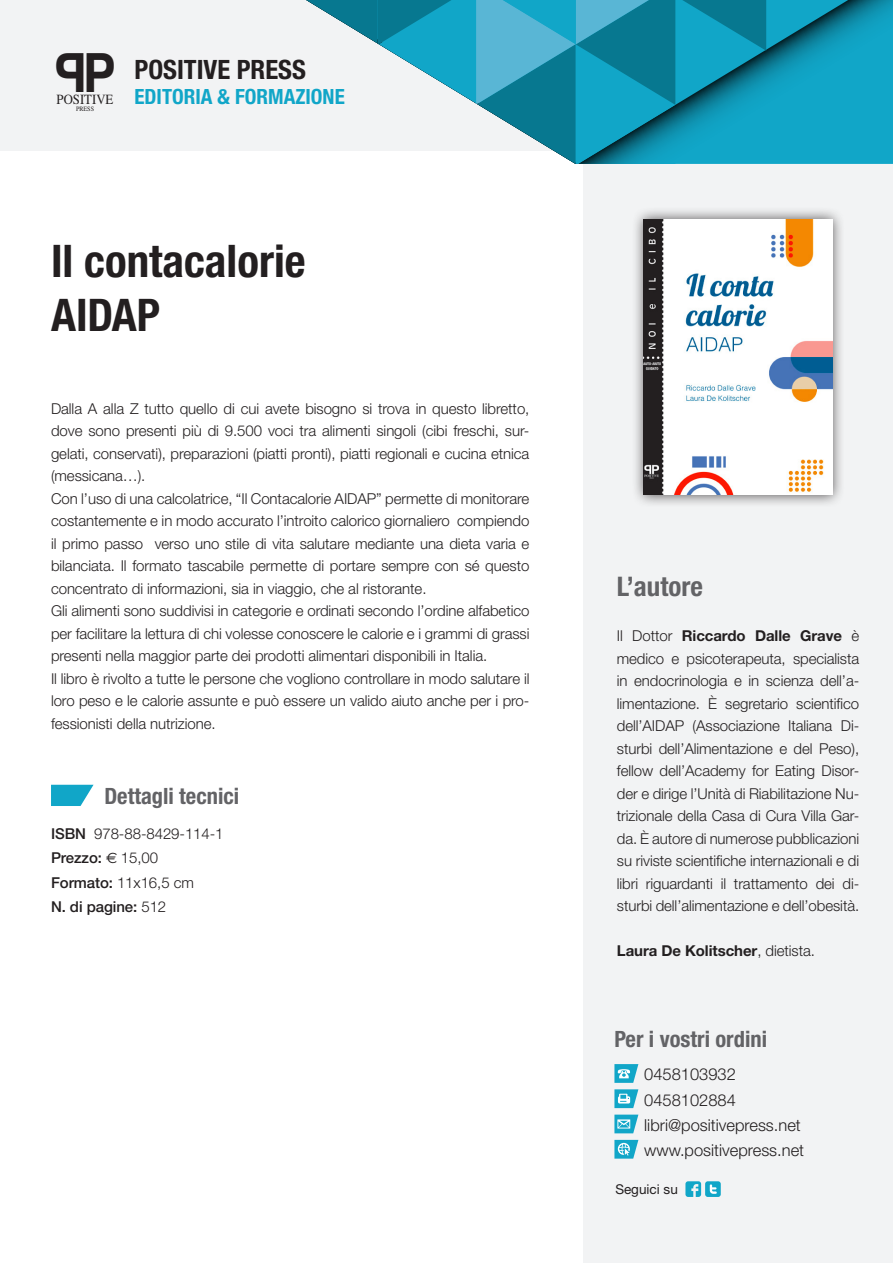
<style>
.page{position:relative;width:893px;height:1263px;background:#fff}
.page>*{position:absolute;margin:0;border:0;box-sizing:border-box;transform-origin:0 0}
.t1{font:700 54px "Helvetica";color:#231f20;scale:.91 1}
.t2{font:700 condensed 45px "Helvetica Neue";color:#231f20}
.t3{font:700 condensed 27px "Helvetica Neue";color:#636366}
.t4{font:700 condensed 26.7px "Helvetica Neue";color:#231f20}
.t5{font:700 condensed 22.5px "Helvetica Neue";color:#636366}
.t6{font:700 condensed 21px "Helvetica Neue";color:#11a6c8}
.t7{font:300 16.5px/25.3px "Helvetica Neue";color:#231f20}
.t8{font:300 15px/22.5px "Helvetica Neue";letter-spacing:-.005em;color:#231f20;text-align:justify}
.t9{font:700 15px "Helvetica Neue";letter-spacing:-.005em;color:#231f20}
.t10{font:500 15px "Helvetica Neue";letter-spacing:-.005em;color:#231f20}
.t11{font:13.95px "Times";color:#231f20;scale:.91 1}
.t12{font:13.5px "Helvetica Neue";color:#231f20}
.t13{font:6.6px "Times";color:#231f20;scale:.91 1}
.s1{font-weight:500}
.s2{font-family:"Euro Sans";font-weight:400}
.s3{font-weight:300}
.s4{font-weight:700}
</style>
<div class="page">
<div style="left:0;top:0;width:893px;height:150px;background:#f2f3f4"></div>
<div style="left:583px;top:136px;width:310px;height:1127px;background:#f2f3f4"></div>
<svg style="left:675px;top:0;width:218px;height:164px;background:#0f99b9"></svg>
<svg style="left:306px;top:0;width:369px;height:164px"></svg>
<svg style="left:682px;top:0;width:84px;height:51px;background:#0c8fac"></svg>
<svg style="left:614px;top:1114px;width:24px;height:19px"></svg>
<svg style="left:614px;top:1064px;width:24px;height:19px"></svg>
<svg style="left:614px;top:1089px;width:24px;height:19px"></svg>
<svg style="left:614px;top:1140px;width:24px;height:18px"></svg>
<svg style="left:685px;top:1181px;width:16px;height:16px"></svg>
<div style="left:705px;top:1181px;width:16px;height:16px;background:#11a6c8;border-radius:3px"></div>
<svg style="left:710px;top:1184px;width:7px;height:10px"></svg>
<div style="left:631px;top:206px;width:214px;height:301px;background:#231f20;opacity:.75"></div>
<img style="left:644px;top:219px;width:188px;height:276px">
<svg style="left:51px;top:785px;width:43px;height:21px"></svg>
<h1 class="t1" style="left:83px;top:29px;width:38px">P</h1>
<p class="t13" style="left:76px;top:102px;width:21px">PRESS</p>
<p class="t11" style="left:57px;top:86px;width:64px">POSITIVE</p>
<h3 class="t4" style="left:134px;top:53px;width:173px">POSITIVE PRESS</h3>
<h3 class="t6" style="left:134px;top:84px;width:212px">EDITORIA &amp; FORMAZIONE</h3>
<p class="t2" style="left:51px;top:234px;width:256px">Il contacalorie</p>
<p class="t2" style="left:51px;top:288px;width:111px">AIDAP</p>
<p class="t8" style="left:51px;top:397px;width:480px">Dalla A alla Z tutto quello di cui avete bisogno si trova in questo libretto, dove sono presenti più di 9.500 voci tra alimenti singoli (cibi freschi, sur&shy;gelati, conservati), preparazioni (piatti pronti), piatti regionali e cucina etnica (messicana…).</p>
<p class="t8" style="left:51px;top:487px;width:480px">Con l’uso di una calcolatrice, “Il Contacalorie AIDAP” permette di monitorare costantemente e in modo accurato l’introito calorico giornaliero compiendo il primo passo verso uno stile di vita salutare mediante una dieta varia e bilanciata. Il formato tascabile permette di portare sempre con sé questo concentrato di informazioni, sia in viaggio, che al ristorante.</p>
<p class="t8" style="left:51px;top:599px;width:480px">Gli alimenti sono suddivisi in categorie e ordinati secondo l’ordine alfabetico per facilitare la lettura di chi volesse conoscere le calorie e i grammi di grassi presenti nella maggior parte dei prodotti alimentari disponibili in Italia.</p>
<p class="t8" style="left:51px;top:667px;width:480px">Il libro è rivolto a tutte le persone che vogliono controllare in modo salutare il loro peso e le calorie assunte e può essere un valido aiuto anche per i pro&shy;fessionisti della nutrizione.</p>
<p class="t5" style="left:104px;top:782px;width:136px">Dettagli tecnici</p>
<p class="t8" style="left:51px;top:822px;width:174px"><span class="s1">ISBN</span> 978-88-8429-114-1</p>
<p class="t10" style="left:51px;top:849px;width:109px">Prezzo: <span class="s2">€</span> <span class="s3">15,00</span></p>
<p class="t8" style="left:51px;top:871px;width:144px"><span class="s1">Formato:</span> 11x16,5 cm</p>
<p class="t10" style="left:51px;top:898px;width:117px">N. di pagine: <span class="s3">512</span></p>
<p class="t3" style="left:617px;top:570px;width:87px">L’autore</p>
<p class="t8" style="left:617px;top:624px;width:244px">Il Dottor <span class="s4">Riccardo Dalle Grave</span> è medico e psicoterapeuta, specialista in endocrinologia e in scienza dell’a&shy;limentazione. È segretario scientifico dell’AIDAP (Associazione Italiana Di&shy;sturbi dell’Alimentazione e del Peso), fellow dell’Academy for Eating Disor&shy;der e dirige l’Unità di Riabilitazione Nu&shy;trizionale della Casa di Cura Villa Gar&shy;da. È autore di numerose pubblicazioni su riviste scientifiche internazionali e di libri riguardanti il trattamento dei di&shy;sturbi dell’alimentazione e dell’obesità.</p>
<p class="t9" style="left:617px;top:941px;width:200px">Laura De Kolitscher<span class="s3">, dietista.</span></p>
<h3 class="t5" style="left:614px;top:1025px;width:154px">Per i vostri ordini</h3>
<p class="t7" style="left:644px;top:1061px;width:161px">0458103932<br>0458102884 libri@positivepress.net www.positivepress.net</p>
<p class="t12" style="left:615px;top:1181px;width:64px">Seguici su</p>
</div>
